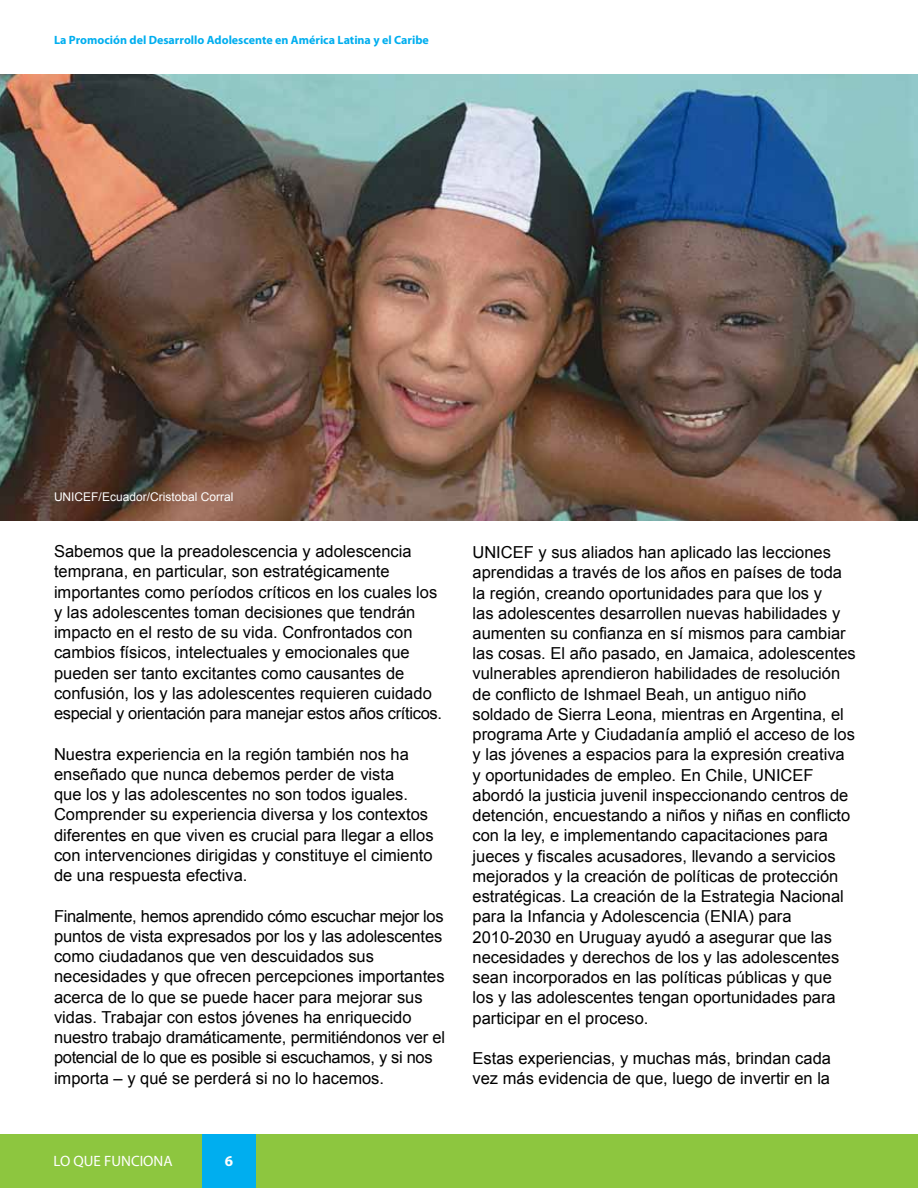
<style>
.page{position:relative;width:918px;height:1188px;background:#fff}
.page>*{position:absolute;margin:0;border:0;box-sizing:border-box;transform-origin:0 0}
.t1{font:16.5px/20.2px "Arial";color:#000}
.t2{font:15px "Myriad Pro";color:#fff}
.t3{font:700 15px "Myriad Pro";color:#fff}
.t4{font:700 12px "Myriad Pro";color:#00aeef}
.t5{font:12px "Arial";color:#fff}
</style>
<div class="page">
<div style="left:216px;top:1134px;width:702px;height:54px;background:#8dc63f"></div>
<div style="left:0;top:1134px;width:204px;height:54px;background:#8dc63f"></div>
<div style="left:202px;top:1134px;width:54px;height:54px;background:#00aeef"></div>
<img style="left:0;top:74px;width:918px;height:446px">
<p class="t4" style="left:54px;top:32px;width:376px">La Promoción del Desarrollo Adolescente en América Latina y el Caribe</p>
<p class="t5" style="left:54px;top:489px;width:181px">UNICEF/Ecuador/Cristobal Corral</p>
<p class="t1" style="left:54px;top:541px;width:390px">Sabemos que la preadolescencia y adolescencia temprana, en particular, son estratégicamente importantes como períodos críticos en los cuales los y las adolescentes toman decisiones que tendrán impacto en el resto de su vida. Confrontados con cambios físicos, intelectuales y emocionales que pueden ser tanto excitantes como causantes de confusión, los y las adolescentes requieren cuidado especial y orientación para manejar estos años críticos.</p>
<p class="t1" style="left:54px;top:744px;width:381px">Nuestra experiencia en la región también nos ha enseñado que nunca debemos perder de vista<br>que los y las adolescentes no son todos iguales.<br>Comprender su experiencia diversa y los contextos diferentes en que viven es crucial para llegar a ellos con intervenciones dirigidas y constituye el cimiento de una respuesta efectiva.</p>
<p class="t1" style="left:54px;top:906px;width:393px">Finalmente, hemos aprendido cómo escuchar mejor los puntos de vista expresados por los y las adolescentes como ciudadanos que ven descuidados sus necesidades y que ofrecen percepciones importantes acerca de lo que se puede hacer para mejorar sus vidas. Trabajar con estos jóvenes ha enriquecido nuestro trabajo dramáticamente, permitiéndonos ver el potencial de lo que es posible si escuchamos, y si nos importa – y qué se perderá si no lo hacemos.</p>
<p class="t2" style="left:54px;top:1151px;width:121px">LO QUE FUNCIONA</p>
<p class="t3" style="left:225px;top:1151px;width:10px">6</p>
<p class="t1" style="left:472px;top:542px;width:385px">UNICEF y sus aliados han aplicado las lecciones aprendidas a través de los años en países de toda la región, creando oportunidades para que los y<br>las adolescentes desarrollen nuevas habilidades y aumenten su confianza en sí mismos para cambiar las cosas. El año pasado, en Jamaica, adolescentes vulnerables aprendieron habilidades de resolución de conflicto de Ishmael Beah, un antiguo niño soldado de Sierra Leona, mientras en Argentina, el programa Arte y Ciudadanía amplió el acceso de los y las jóvenes a espacios para la expresión creativa y oportunidades de empleo. En Chile, UNICEF abordó la justicia juvenil inspeccionando centros de detención, encuestando a niños y niñas en conflicto con la ley, e implementando capacitaciones para jueces y fiscales acusadores, llevando a servicios mejorados y la creación de políticas de protección estratégicas. La creación de la Estrategia Nacional para la Infancia y Adolescencia (ENIA) para 2010-2030 en Uruguay ayudó a asegurar que las necesidades y derechos de los y las adolescentes sean incorporados en las políticas públicas y que los y las adolescentes tengan oportunidades para participar en el proceso.</p>
<p class="t1" style="left:472px;top:1048px;width:360px">Estas experiencias, y muchas más, brindan cada vez más evidencia de que, luego de invertir en la</p>
</div>
